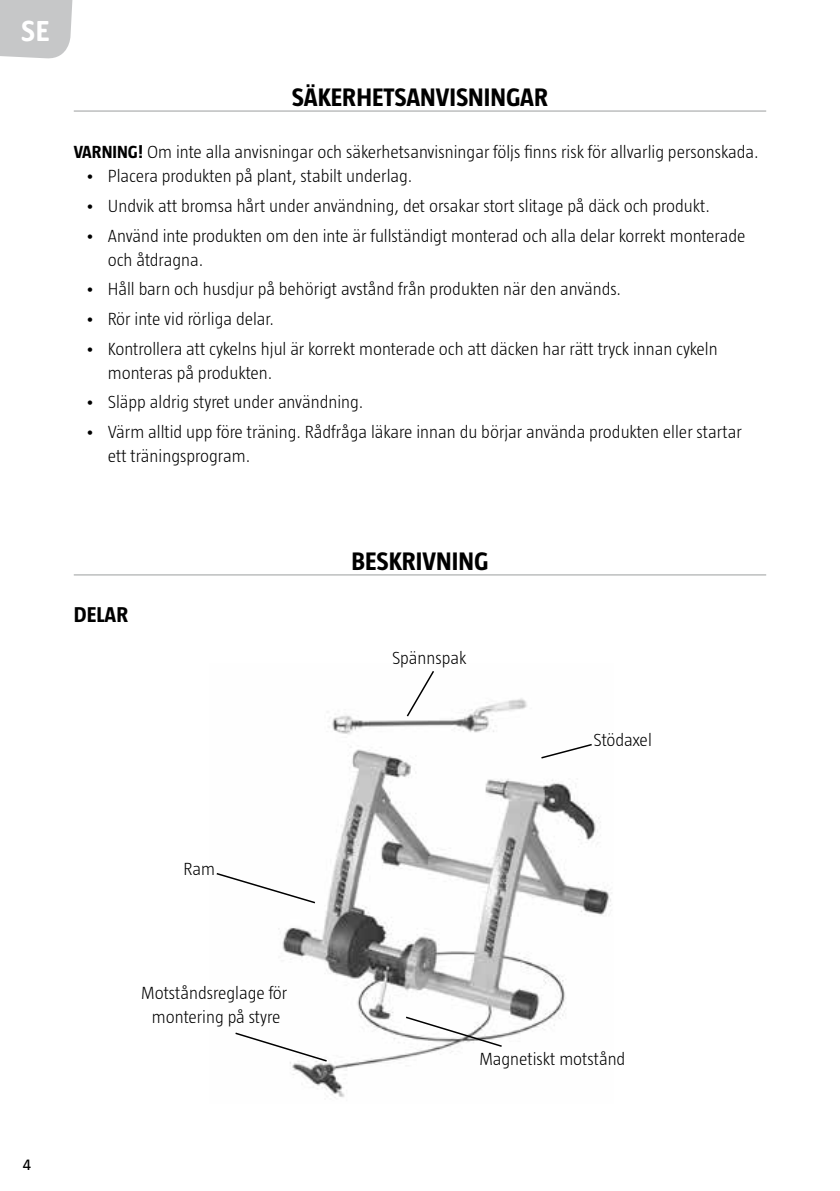
<style>
.page{position:relative;width:840px;height:1191px;background:#fff}
.page>*{position:absolute;margin:0;border:0;box-sizing:border-box;transform-origin:0 0}
.t1{font:700 30px "Creighton Pro";color:#fff}
.t2{font:700 26px "Taz";color:#000}
.t3{font:700 22px "Taz";color:#000}
.t4{font:300 18px/24px "Taz";color:#000}
.t5{font:16px "Taz";color:#000}
.s1{font-weight:700}
</style>
<div class="page">
<svg style="left:0;top:0;width:73px;height:59px;background:#cacbcc"></svg>
<hr style="left:74px;top:111px;width:691px;height:1px;background:#9c9e9f">
<hr style="left:74px;top:574px;width:691px;height:1px;background:#9c9e9f">
<img style="left:278px;top:698px;width:333px;height:400px">
<svg style="left:405px;top:671px;width:30px;height:47px"></svg>
<svg style="left:539px;top:742px;width:54px;height:17px"></svg>
<svg style="left:216px;top:871px;width:100px;height:33px"></svg>
<svg style="left:235px;top:1031px;width:93px;height:31px"></svg>
<svg style="left:404px;top:1015px;width:99px;height:33px"></svg>
<h1 class="t1" style="left:22px;top:14px;width:29px">SE</h1>
<h2 class="t2" style="left:292px;top:82px;width:258px">SÄKERHETSANVISNINGAR</h2>
<p class="t4" style="left:74px;top:140px;width:682px"><span class="s1">VARNING!</span> Om inte alla anvisningar och säkerhetsanvisningar följs finns risk för allvarlig personskada.</p>
<p class="t4" style="left:85px;top:164px;width:325px">• Placera produkten på plant, stabilt underlag.</p>
<p class="t4" style="left:85px;top:194px;width:622px">• Undvik att bromsa hårt under användning, det orsakar stort slitage på däck och produkt.</p>
<p class="t4" style="left:108px;top:223px;width:639px;text-indent:-23px">• Använd inte produkten om den inte är fullständigt monterad och alla delar korrekt monterade och åtdragna.</p>
<p class="t4" style="left:85px;top:277px;width:534px">• Håll barn och husdjur på behörigt avstånd från produkten när den används.</p>
<p class="t4" style="left:85px;top:307px;width:187px">• Rör inte vid rörliga delar.</p>
<p class="t4" style="left:108px;top:336px;width:611px;text-indent:-23px">• Kontrollera att cykelns hjul är korrekt monterade och att däcken har rätt tryck innan cykeln monteras på produkten.</p>
<p class="t4" style="left:85px;top:390px;width:276px">• Släpp aldrig styret under användning.</p>
<p class="t4" style="left:108px;top:420px;width:635px;text-indent:-23px">• Värm alltid upp före träning. Rådfråga läkare innan du börjar använda produkten eller startar ett träningsprogram.</p>
<p class="t3" style="left:74px;top:602px;width:56px">DELAR</p>
<h2 class="t2" style="left:351px;top:546px;width:138px">BESKRIVNING</h2>
<p class="t4" style="left:392px;top:646px;width:76px">Spännspak</p>
<p class="t4" style="left:593px;top:728px;width:60px">Stödaxel</p>
<p class="t5" style="left:23px;top:1155px;width:10px">4</p>
<p class="t4" style="left:183px;top:856px;width:33px">Ram</p>
<p class="t4" style="left:141px;top:980px;width:147px;text-align:center">Motståndsreglage för montering på styre</p>
<p class="t4" style="left:479px;top:1047px;width:147px">Magnetiskt motstånd</p>
</div>
